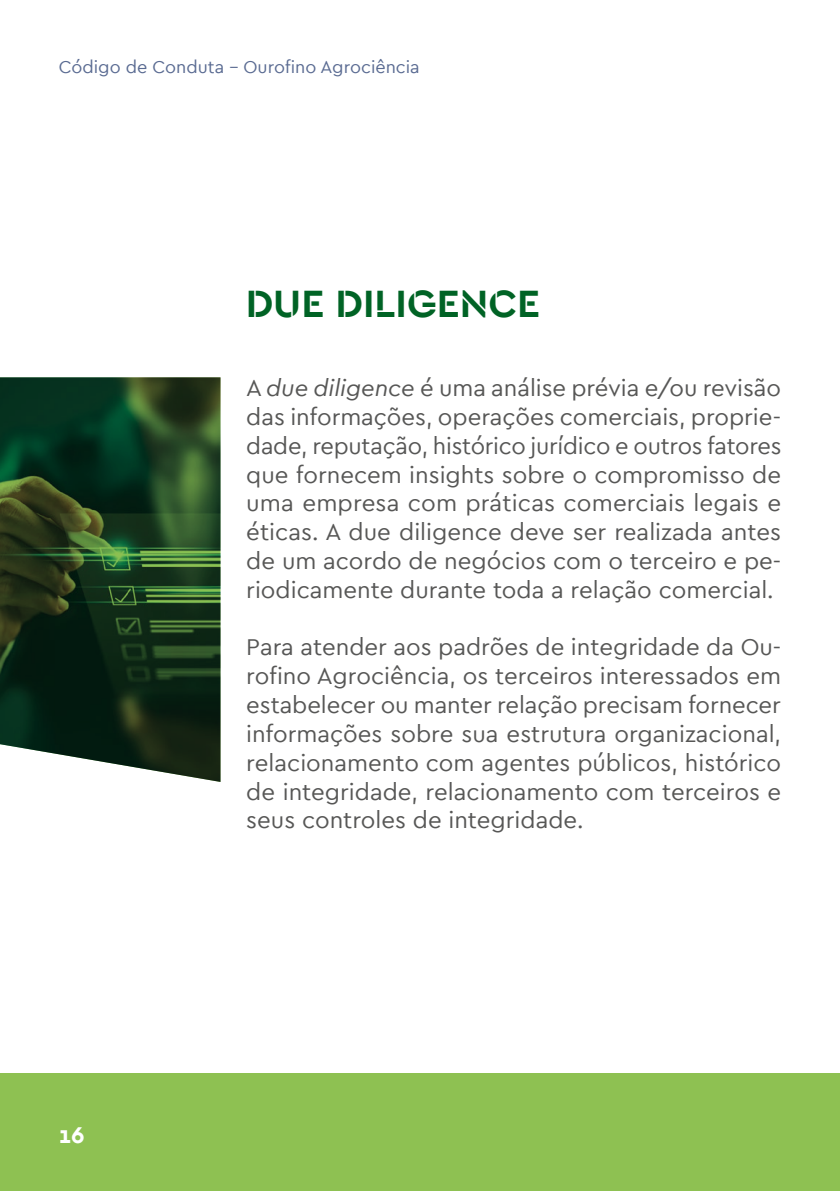
<style>
.page{position:relative;width:840px;height:1191px;background:#fff}
.page>*{position:absolute;margin:0;border:0;box-sizing:border-box;transform-origin:0 0}
.t1{font:700 40px "Cera Stencil PRO";color:#006325}
.t2{font:24px/28.8px "Cera PRO";color:#575756;text-align:justify}
.t3{font:700 24px "Cera PRO";color:#fff}
.t4{font:18px "Cera PRO";color:#5a6b92}
.s1{font-style:italic}
</style>
<div class="page">
<div style="left:0;top:1073px;width:839px;height:118px;background:#8ec152"></div>
<img style="left:0;top:377px;width:220px;height:405px">
<p class="t4" style="left:59px;top:55px;width:362px">Código de Conduta - Ourofino Agrociência</p>
<h1 class="t1" style="left:245px;top:277px;width:296px">DUE DILIGENCE</h1>
<p class="t3" style="left:59px;top:1118px;width:27px">16</p>
<p class="t2" style="left:246px;top:373px;width:536px">A <span class="s1">due diligence</span> é uma análise prévia e/ou revisão das informações, operações comerciais, proprie&shy;dade, reputação, histórico jurídico e outros fatores que fornecem insights sobre o compromisso de uma empresa com práticas comerciais legais e éticas. A due diligence deve ser realizada antes de um acordo de negócios com o terceiro e pe&shy;riodicamente durante toda a relação comercial.</p>
<p class="t2" style="left:246px;top:632px;width:536px">Para atender aos padrões de integridade da Ou&shy;rofino Agrociência, os terceiros interessados em estabelecer ou manter relação precisam fornecer informações sobre sua estrutura organizacional, relacionamento com agentes públicos, histórico de integridade, relacionamento com terceiros e seus controles de integridade.</p>
</div>
